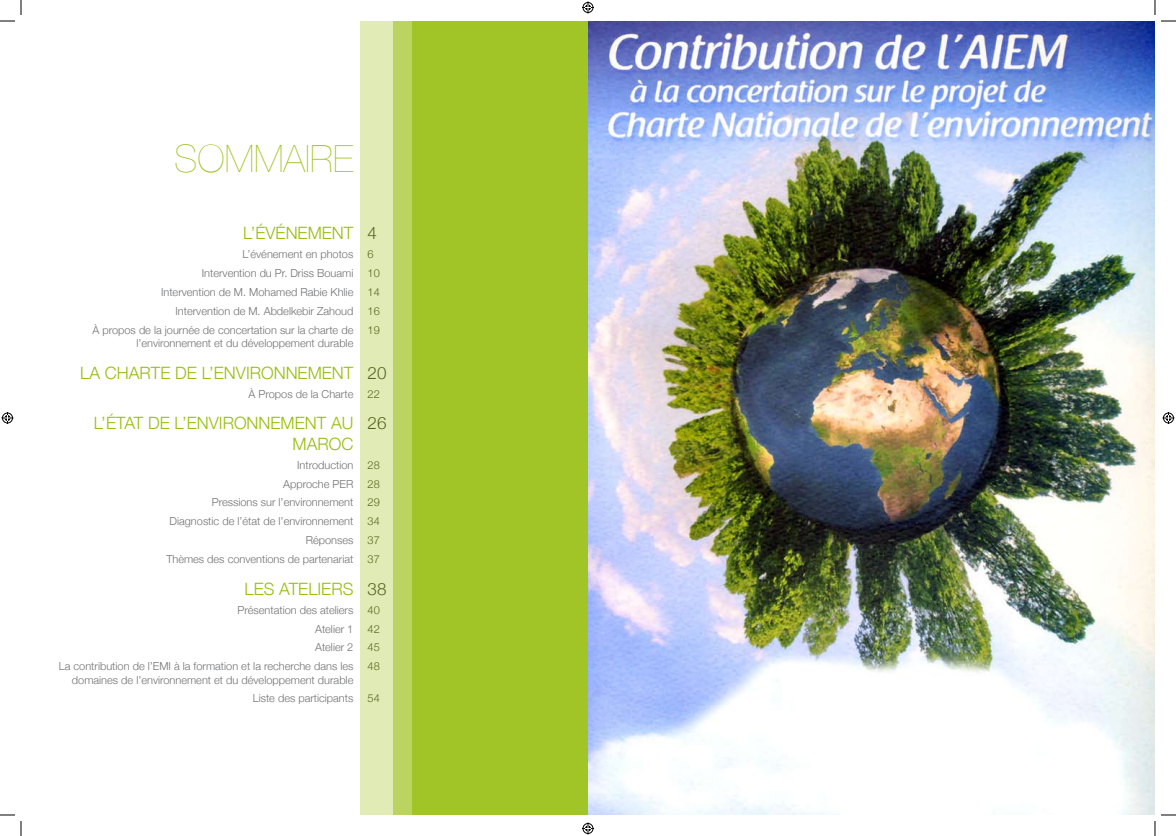
<style>
.page{position:relative;width:1176px;height:836px;background:#fff}
.page>*{position:absolute;margin:0;border:0;box-sizing:border-box;transform-origin:0 0}
.t1{font:200 37.7px "Helvetica Neue";color:#97be0d}
.t2{font:300 17px/20.4px "Helvetica Neue";color:#97be0d;text-align:right}
.t3{font:300 17px "Helvetica Neue";color:#566520}
.t4{font:300 11px/18.9px "Helvetica Neue";color:#707173;text-align:right}
.t5{font:300 11px/18.9px "Helvetica Neue";color:#566520;text-align:justify}
</style>
<div class="page">
<img style="left:588px;top:21px;width:567px;height:794px">
<div style="left:360px;top:21px;width:228px;height:794px;background:#e0ebb6"></div>
<div style="left:394px;top:21px;width:194px;height:794px;background:#bbd461"></div>
<div style="left:412px;top:21px;width:176px;height:794px;background:#a1c426"></div>
<svg style="left:0;top:0;width:22px;height:22px"></svg>
<svg style="left:0;top:814px;width:22px;height:22px"></svg>
<svg style="left:1154px;top:0;width:22px;height:22px"></svg>
<svg style="left:1154px;top:814px;width:22px;height:22px"></svg>
<svg style="left:582px;top:2px;width:12px;height:12px"></svg>
<svg style="left:582px;top:822px;width:12px;height:12px"></svg>
<svg style="left:2px;top:412px;width:12px;height:12px"></svg>
<svg style="left:1162px;top:412px;width:12px;height:12px"></svg>
<h1 class="t1" style="left:175px;top:136px;width:178px">SOMMAIRE</h1>
<h2 class="t2" style="left:243px;top:223px;width:112px">L’ÉVÉNEMENT</h2>
<p class="t4" style="left:93px;top:245px;width:262px">L’événement en photos<br>Intervention du Pr. Driss Bouami<br>Intervention de M. Mohamed Rabie Khlie<br>Intervention de M. Abdelkebir Zahoud<br>À propos de la journée de concertation sur la charte de</p>
<p class="t4" style="left:136px;top:333px;width:218px">l’environnement et du développement durable</p>
<h2 class="t2" style="left:80px;top:362px;width:275px">LA CHARTE DE L’ENVIRONNEMENT</h2>
<p class="t4" style="left:249px;top:384px;width:106px">À Propos de la Charte</p>
<h2 class="t2" style="left:94px;top:413px;width:261px">L’ÉTAT DE L’ENVIRONNEMENT AU<br>MAROC</h2>
<p class="t4" style="left:166px;top:455px;width:189px">Introduction<br>Approche PER<br>Pressions sur l’environnement<br>Diagnostic de l’état de l’environnement<br>Réponses<br>Thèmes des conventions de partenariat</p>
<h2 class="t2" style="left:245px;top:578px;width:110px">LES ATELIERS</h2>
<p class="t4" style="left:59px;top:600px;width:296px">Présentation des ateliers<br>Atelier 1<br>Atelier 2<br>La contribution de l’EMI à la formation et la recherche dans les</p>
<p class="t4" style="left:72px;top:670px;width:283px">domaines de l’environnement et du développement durable<br>Liste des participants</p>
<h2 class="t3" style="left:368px;top:223px;width:11px">4</h2>
<p class="t5" style="left:368px;top:245px;width:14px;text-align:left">6<br>10<br>14<br>16<br>19</p>
<h2 class="t3" style="left:368px;top:362px;width:20px">20</h2>
<p class="t5" style="left:368px;top:384px;width:14px">22</p>
<h2 class="t3" style="left:368px;top:413px;width:20px">26</h2>
<p class="t5" style="left:368px;top:455px;width:14px">28<br>28<br>29<br>34<br>37<br>37</p>
<h2 class="t3" style="left:368px;top:578px;width:20px">38</h2>
<p class="t5" style="left:368px;top:600px;width:14px">40<br>42<br>45<br>48</p>
<p class="t5" style="left:368px;top:689px;width:14px">54</p>
</div>
